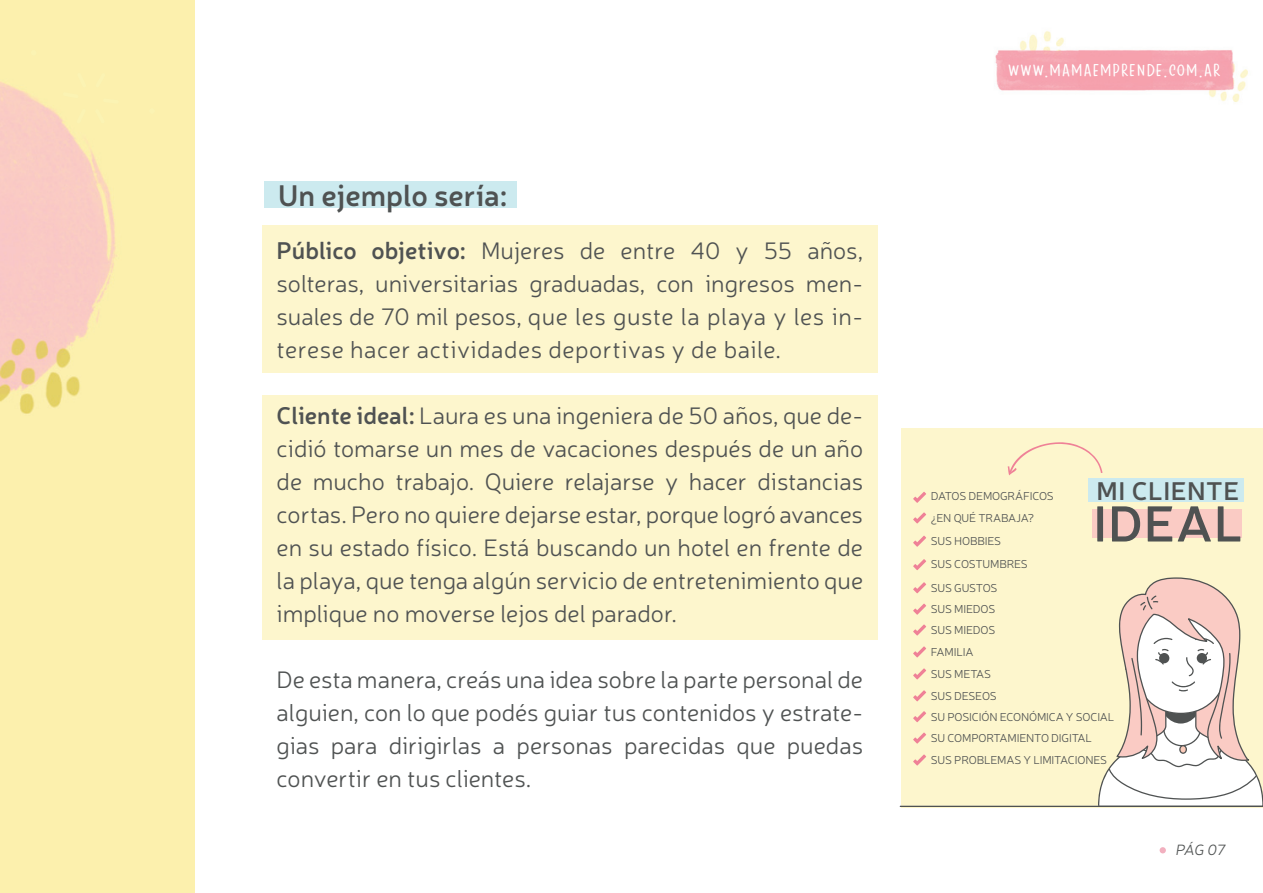
<style>
.page{position:relative;width:1263px;height:893px;background:#fff}
.page>*{position:absolute;margin:0;border:0;box-sizing:border-box;transform-origin:0 0}
.t1{font:600 50.25px "Neris";letter-spacing:.02em;color:#4f5252}
.t2{font:600 29.7px "Neris";color:#4f5252}
.t3{font:27.75px "Dreamcatchers";color:#fff}
.t4{font:600 25.5px "Neris";letter-spacing:.02em;color:#4f5252}
.t5{font:300 24px/33px "Neris";color:#4f5252;text-align:justify}
.t6{font:italic 300 15px "Neris";color:#4f5252}
.t7{font:300 11.55px/21.6px "Neris";letter-spacing:-.015em;color:#4f5252}
.s1{font-weight:600}
</style>
<div class="page">
<div style="left:901px;top:428px;width:362px;height:380px;background:#fdf6cd"></div>
<div style="left:262px;top:225px;width:615px;height:147px;background:#fdf6cd"></div>
<div style="left:262px;top:395px;width:615px;height:244px;background:#fdf6cd"></div>
<img style="left:0;top:0;width:194px;height:893px">
<svg style="left:149px;top:108px;width:6px;height:6px"></svg>
<svg style="left:31px;top:50px;width:5px;height:6px"></svg>
<div style="left:264px;top:181px;width:253px;height:27px;background:#cceaef"></div>
<div style="left:1088px;top:479px;width:155px;height:23px;background:#cceaef"></div>
<div style="left:1092px;top:509px;width:149px;height:29px;background:#facbc4"></div>
<img style="left:995px;top:31px;width:253px;height:71px">
<svg style="left:95px;top:98px;width:24px;height:25px"></svg>
<svg style="left:77px;top:109px;width:9px;height:14px"></svg>
<svg style="left:95px;top:73px;width:10px;height:14px"></svg>
<svg style="left:63px;top:73px;width:23px;height:25px"></svg>
<svg style="left:913px;top:492px;width:13px;height:11px"></svg>
<svg style="left:913px;top:512px;width:13px;height:11px"></svg>
<svg style="left:913px;top:536px;width:13px;height:11px"></svg>
<svg style="left:913px;top:559px;width:13px;height:11px"></svg>
<svg style="left:1008px;top:442px;width:94px;height:33px"></svg>
<svg style="left:900px;top:577px;width:363px;height:230px"></svg>
<div style="left:1159px;top:847px;width:7px;height:6px;background:#f2b0bf;border-radius:50%"></div>
<p class="t2" style="left:278px;top:178px;width:230px">Un ejemplo sería:</p>
<p class="t5" style="left:277px;top:236px;width:588px"><span class="s1">Público objetivo:</span> Mujeres de entre 40 y 55 años, solteras, universitarias graduadas, con ingresos men&shy;suales de 70 mil pesos, que les guste la playa y les in&shy;terese hacer actividades deportivas y de baile.</p>
<p class="t5" style="left:277px;top:401px;width:588px"><span class="s1">Cliente ideal:</span> Laura es una ingeniera de 50 años, que de&shy;cidió tomarse un mes de vacaciones después de un año de mucho trabajo. Quiere relajarse y hacer distancias cortas. Pero no quiere dejarse estar, porque logró avances en su estado físico. Está buscando un hotel en frente de la playa, que tenga algún servicio de entretenimiento que implique no moverse lejos del parador.</p>
<p class="t5" style="left:277px;top:665px;width:588px">De esta manera, creás una idea sobre la parte personal de alguien, con lo que podés guiar tus contenidos y estrate&shy;gias para dirigirlas a personas parecidas que puedas convertir en tus clientes.</p>
<p class="t3" style="left:1007px;top:52px;width:215px">www.mamaemprende.com.ar</p>
<p class="t4" style="left:1096px;top:476px;width:144px">MI CLIENTE</p>
<h1 class="t1" style="left:1093px;top:495px;width:151px">IDEAL</h1>
<p class="t7" style="left:931px;top:486px;width:125px">DATOS DEMOGRÁFICOS ¿EN QUÉ TRABAJA?</p>
<p class="t7" style="left:931px;top:530px;width:99px;line-height:23.2px">SUS HOBBIES<br>SUS COSTUMBRES<br>SUS GUSTOS</p>
<p class="t7" style="left:931px;top:599px;width:185px">SUS MIEDOS<br>SUS MIEDOS<br>FAMILIA<br>SUS METAS<br>SUS DESEOS<br>SU POSICIÓN ECONÓMICA Y SOCIAL<br>SU COMPORTAMIENTO DIGITAL<br>SUS PROBLEMAS Y LIMITACIONES</p>
<p class="t6" style="left:1176px;top:840px;width:51px">PÁG 07</p>
</div>
